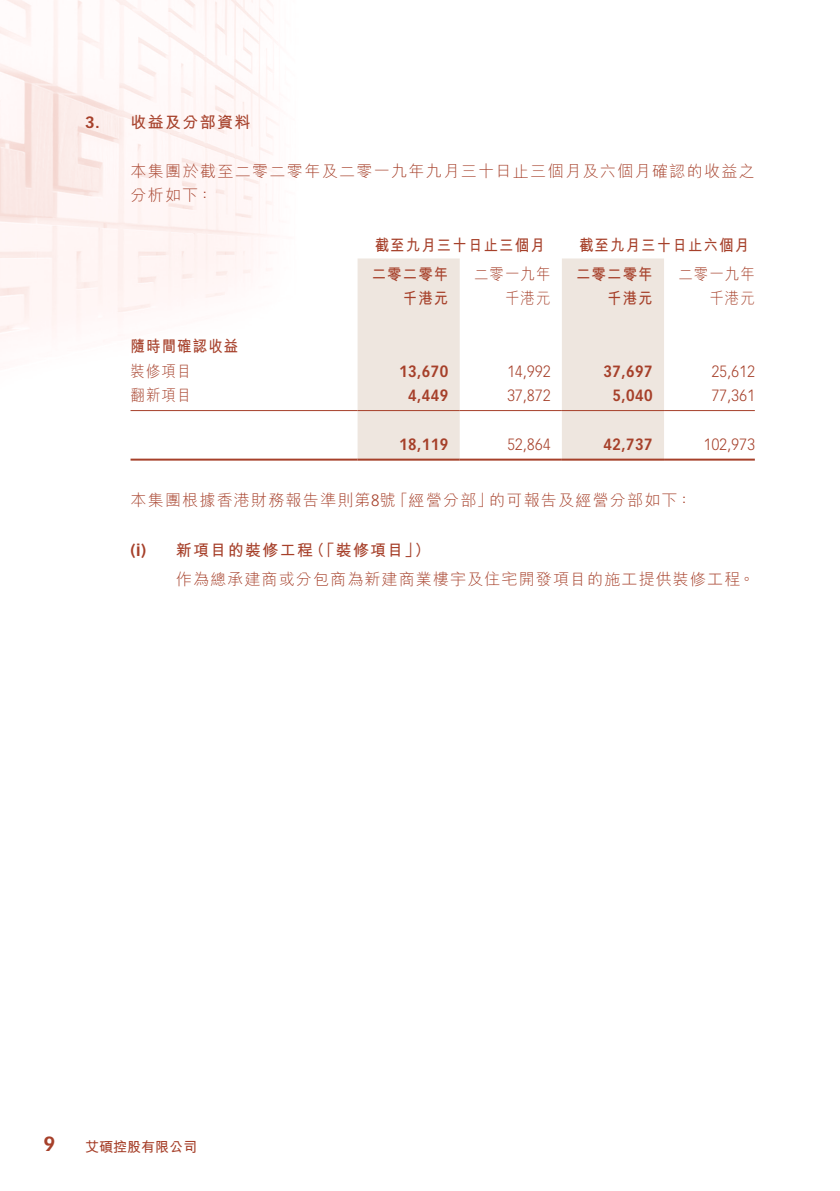
<style>
.page{position:relative;width:840px;height:1191px;background:#fff}
.page>*{position:absolute;margin:0;border:0;box-sizing:border-box;transform-origin:0 0}
.t1{font:700 20px "Vectora LT Std";color:#a6402a}
.t2{font:300 16px/24px "M Hei HK";letter-spacing:.075em;color:#a6402a}
.t3{font:700 16px "M Hei HK";letter-spacing:.08em;color:#a6402a;scale:.9 1}
.t4{font:300 16px "Vectora LT Std";letter-spacing:.025em;color:#a6402a;scale:.9 1}
.t5{font:700 16px "Vectora LT Std";letter-spacing:.03em;color:#a6402a;scale:.9 1}
.t6{font:300 16px "M Hei HK";letter-spacing:.075em;color:#a6402a;scale:.9 1}
.t7{font:700 16px "M Hei HK";letter-spacing:.08em;color:#a6402a}
.t8{font:700 14px "M Hei HK";color:#a6402a}
.s1{font-family:"Vectora LT Std"}
.s2{font-family:"Vectora LT Std";font-weight:700}
.s3{font-weight:700}
</style>
<div class="page">
<img style="left:0;top:0;width:755px;height:461px">
<svg style="left:357px;top:258px;width:306px;height:200px;fill:#eee6df"></svg>
<hr style="left:130px;top:410px;width:227px;height:1px;background:#a6402a">
<hr style="left:357px;top:410px;width:102px;height:1px;background:#a6402a">
<hr style="left:459px;top:410px;width:102px;height:1px;background:#a6402a">
<hr style="left:561px;top:410px;width:102px;height:1px;background:#a6402a">
<hr style="left:663px;top:410px;width:91px;height:1px;background:#a6402a">
<hr style="left:130px;top:458px;width:227px;height:2px;background:#a6402a">
<hr style="left:357px;top:458px;width:102px;height:2px;background:#a6402a">
<hr style="left:459px;top:458px;width:102px;height:2px;background:#a6402a">
<hr style="left:561px;top:458px;width:102px;height:2px;background:#a6402a">
<hr style="left:663px;top:458px;width:91px;height:2px;background:#a6402a">
<p class="t7" style="left:85px;top:110px;width:167px"><span class="s1">3.</span> 收益及分部資料</p>
<p class="t2" style="left:130px;top:159px;width:625px">本集團於截至二零二零年及二零一九年九月三十日止三個月及六個月確認的收益之分析如下：</p>
<p class="t3" style="left:374px;top:233px;width:190px">截至九月三十日止三個月</p>
<p class="t3" style="left:578px;top:233px;width:190px">截至九月三十日止六個月</p>
<p class="t3" style="left:371px;top:263px;width:87px">二零二零年</p>
<p class="t6" style="left:474px;top:266px;width:86px">二零一九年</p>
<p class="t3" style="left:575px;top:263px;width:87px">二零二零年</p>
<p class="t6" style="left:678px;top:266px;width:86px">二零一九年</p>
<p class="t3" style="left:402px;top:287px;width:52px">千港元</p>
<p class="t6" style="left:505px;top:290px;width:52px">千港元</p>
<p class="t3" style="left:606px;top:287px;width:52px">千港元</p>
<p class="t6" style="left:709px;top:290px;width:52px">千港元</p>
<p class="t3" style="left:130px;top:335px;width:121px">隨時間確認收益</p>
<p class="t6" style="left:130px;top:362px;width:69px">裝修項目</p>
<p class="t5" style="left:399px;top:361px;width:56px">13,670</p>
<p class="t4" style="left:507px;top:361px;width:49px">14,992</p>
<p class="t5" style="left:603px;top:361px;width:56px">37,697</p>
<p class="t4" style="left:711px;top:361px;width:49px">25,612</p>
<p class="t6" style="left:130px;top:386px;width:69px">翻新項目</p>
<p class="t5" style="left:408px;top:385px;width:46px">4,449</p>
<p class="t4" style="left:507px;top:385px;width:49px">37,872</p>
<p class="t5" style="left:612px;top:385px;width:46px">5,040</p>
<p class="t4" style="left:711px;top:385px;width:49px">77,361</p>
<p class="t5" style="left:399px;top:435px;width:56px">18,119</p>
<p class="t4" style="left:507px;top:435px;width:49px">52,864</p>
<p class="t5" style="left:603px;top:435px;width:56px">42,737</p>
<p class="t4" style="left:703px;top:435px;width:58px">102,973</p>
<p class="t2" style="left:130px;top:488px;width:562px">本集團根據香港財務報告準則第<span class="s1">8</span>號「經營分部」的可報告及經營分部如下：</p>
<p class="t2" style="left:176px;top:535px;width:580px;line-height:29.6px;text-indent:-45px"><span class="s2">(i)</span> <span class="s3">新項目的裝修工程（「裝修項目」）<br></span>作為總承建商或分包商為新建商業樓宇及住宅開發項目的施工提供裝修工程。</p>
<p class="t1" style="left:43px;top:1131px;width:13px">9</p>
<p class="t8" style="left:85px;top:1136px;width:113px">艾碩控股有限公司</p>
</div>
